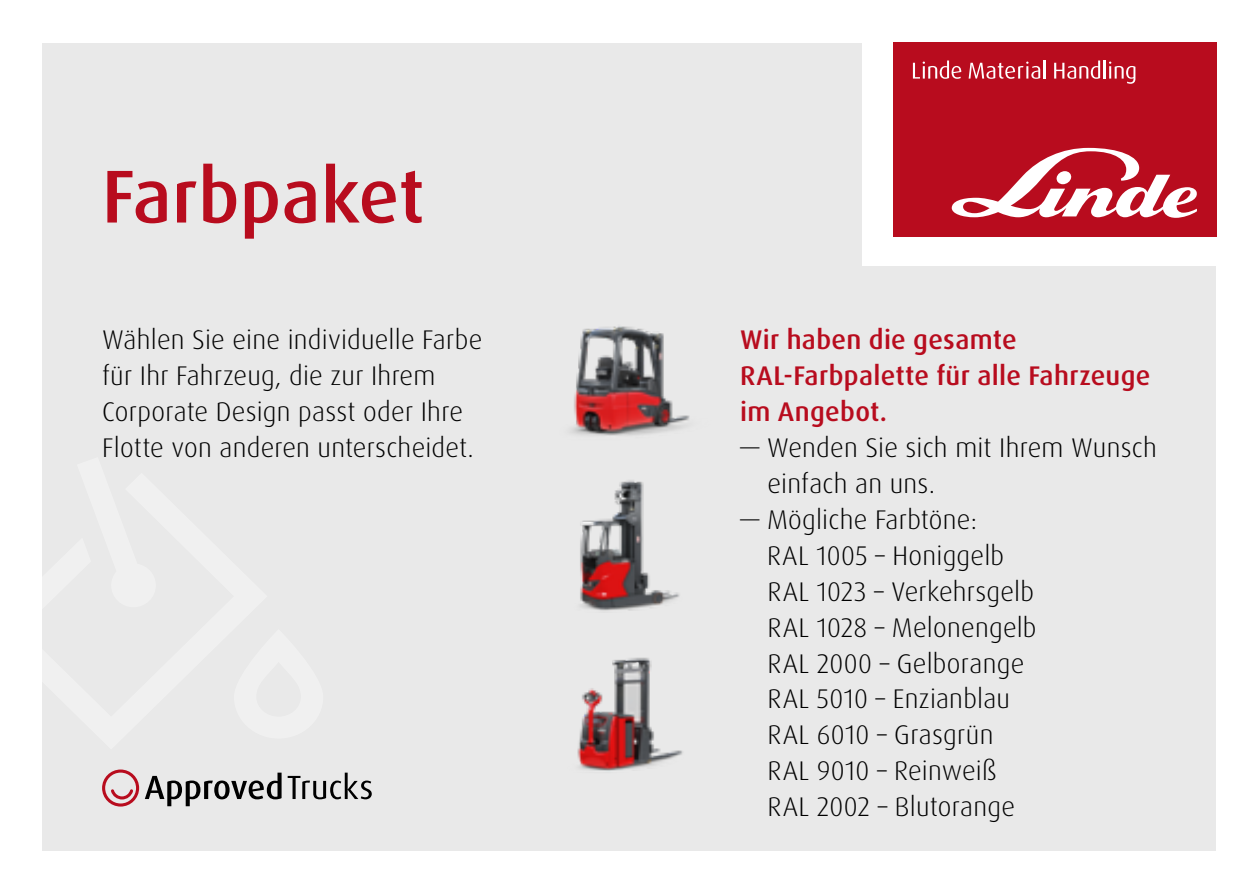
<style>
.page{position:relative;width:1259px;height:893px;background:#fff}
.page>*{position:absolute;margin:0;border:0;box-sizing:border-box;transform-origin:0 0}
.t1{font:500 75px "Dax Pro";letter-spacing:.005em;color:#b80c1e}
.t2{font:300 27px/36px "Dax Pro";letter-spacing:.01em;color:#000}
.t3{font:500 27px/36px "Dax Pro";letter-spacing:.01em;color:#b80c1e}
</style>
<div class="page">
<div style="left:43px;top:43px;width:1173px;height:807px;background:#e9e9e9"></div>
<svg style="left:102px;top:769px;width:37px;height:38px"></svg>
<svg style="left:145px;top:773px;width:136px;height:33px"></svg>
<svg style="left:288px;top:773px;width:84px;height:26px"></svg>
<img style="left:580px;top:480px;width:100px;height:131px">
<img style="left:577px;top:657px;width:106px;height:114px">
<img style="left:570px;top:326px;width:120px;height:110px">
<div style="left:862px;top:3px;width:393px;height:263px;background:#fff"></div>
<div style="left:892px;top:43px;width:324px;height:194px;background:#b80c1e"></div>
<svg style="left:951px;top:148px;width:246px;height:70px"></svg>
<svg style="left:913px;top:61px;width:48px;height:18px"></svg>
<svg style="left:968px;top:61px;width:77px;height:18px"></svg>
<svg style="left:1054px;top:61px;width:81px;height:23px"></svg>
<h1 class="t1" style="left:102px;top:148px;width:324px">Farbpaket</h1>
<p class="t2" style="left:102px;top:321px;width:382px">Wählen Sie eine individuelle Farbe für Ihr Fahrzeug, die zur Ihrem Corporate Design passt oder Ihre Flotte von anderen unterscheidet.</p>
<p class="t3" style="left:740px;top:321px;width:412px">Wir haben die gesamte<br>RAL-Farbpalette für alle Fahrzeuge im Angebot.</p>
<p class="t2" style="left:767px;top:429px;width:391px;text-indent:-27px">— Wenden Sie sich mit Ihrem Wunsch einfach an uns.</p>
<p class="t2" style="left:767px;top:501px;width:271px;text-indent:-27px">— Mögliche Farbtöne:<br>RAL 1005 – Honiggelb<br>RAL 1023 – Verkehrsgelb<br>RAL 1028 – Melonengelb<br>RAL 2000 – Gelborange<br>RAL 5010 – Enzianblau<br>RAL 6010 – Grasgrün<br>RAL 9010 – Reinweiß<br>RAL 2002 – Blutorange</p>
</div>
